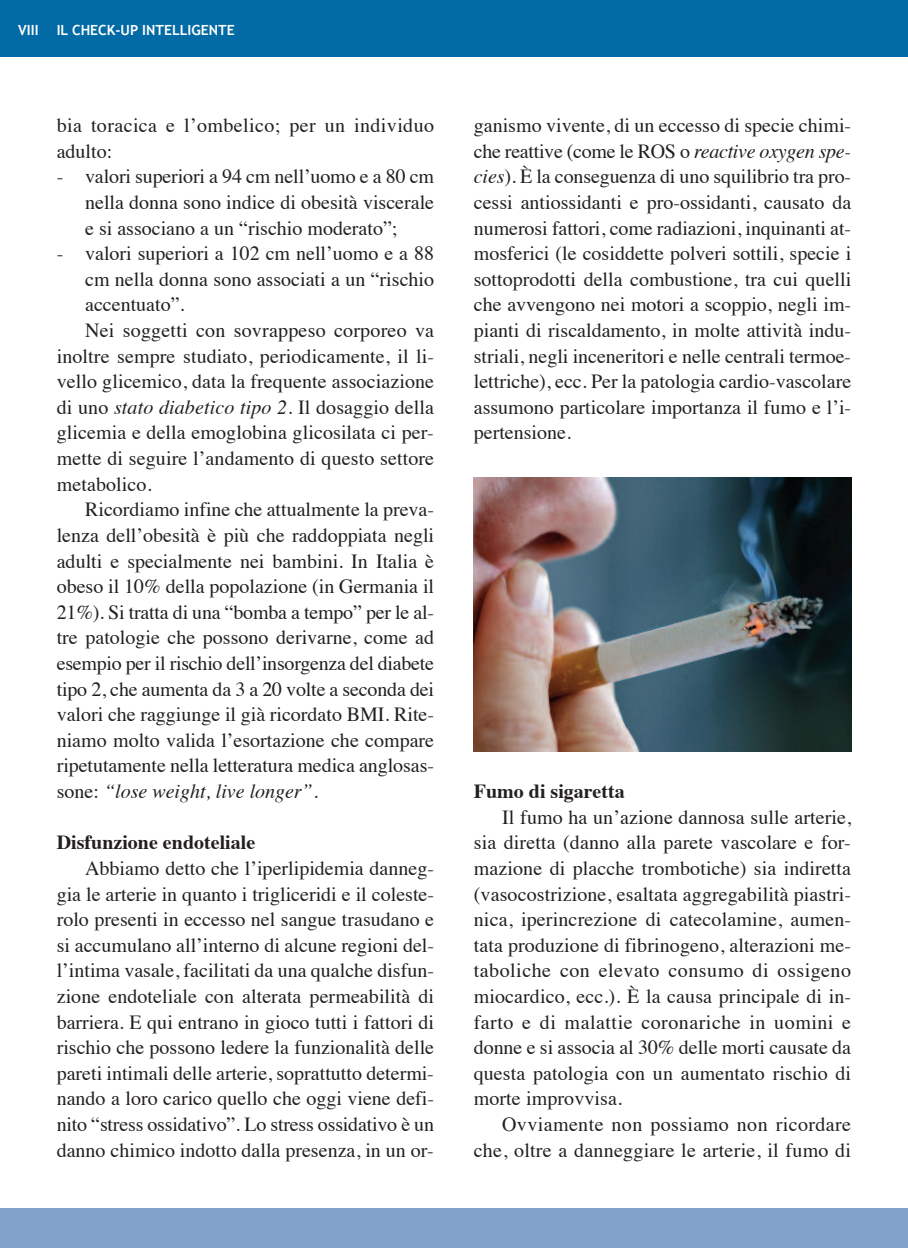
<style>
.page{position:relative;width:908px;height:1248px;background:#fff}
.page>*{position:absolute;margin:0;border:0;box-sizing:border-box;transform-origin:0 0}
.t1{font:20px/25.6px "Times";color:#231f20;text-align:justify}
.t2{font:20px/25.6px "Times";letter-spacing:.02em;color:#231f20}
.t3{font:700 20px "Times";color:#231f20}
.t4{font:italic 20px "Times";color:#231f20}
.t5{font:700 14px "Trebuchet MS";color:#fff}
.s1{font-style:italic}
.s2{font-style:normal}
</style>
<div class="page">
<div style="left:0;top:0;width:907px;height:57px;background:#026aa5"></div>
<div style="left:0;top:1208px;width:907px;height:39px;background:#82a2ca"></div>
<img style="left:473px;top:477px;width:377px;height:274px">
<p class="t5" style="left:18px;top:22px;width:22px">VIII</p>
<p class="t5" style="left:57px;top:22px;width:179px">IL CHECK-UP INTELLIGENTE</p>
<p class="t2" style="left:57px;top:114px;width:379px">bia toracica e l’ombelico; per un individuo adulto:</p>
<p class="t1" style="left:85px;top:165px;width:350px;text-indent:-28px">- valori superiori a 94 cm nell’uomo e a 80 cm nella donna sono indice di obesità viscerale e si associano a un “rischio moderato”;</p>
<p class="t1" style="left:57px;top:242px;width:379px">- valori superiori a 102 cm nell’uomo e a 88</p>
<p class="t1" style="left:85px;top:268px;width:350px">cm nella donna sono associati a un “rischio</p>
<p class="t1" style="left:85px;top:293px;width:101px">accentuato”.</p>
<p class="t1" style="left:85px;top:319px;width:350px">Nei soggetti con sovrappeso corporeo va</p>
<p class="t1" style="left:57px;top:345px;width:379px">inoltre sempre studiato, periodicamente, il li-</p>
<p class="t1" style="left:57px;top:370px;width:379px">vello glicemico, data la frequente associazione</p>
<p class="t1" style="left:57px;top:396px;width:379px">di uno <span class="s1">stato diabetico tipo 2</span>. Il dosaggio della</p>
<p class="t1" style="left:57px;top:421px;width:378px">glicemia e della emoglobina glicosilata ci per-</p>
<p class="t1" style="left:57px;top:447px;width:379px">mette di seguire l’andamento di questo settore</p>
<p class="t1" style="left:57px;top:473px;width:96px">metabolico.</p>
<p class="t1" style="left:85px;top:498px;width:350px">Ricordiamo infine che attualmente la preva-</p>
<p class="t1" style="left:57px;top:524px;width:379px">lenza dell’obesità è più che raddoppiata negli</p>
<p class="t1" style="left:57px;top:549px;width:379px">adulti e specialmente nei bambini. In Italia è</p>
<p class="t1" style="left:57px;top:575px;width:379px">obeso il 10% della popolazione (in Germania il</p>
<p class="t1" style="left:57px;top:601px;width:379px">21%). Si tratta di una “bomba a tempo” per le al-</p>
<p class="t1" style="left:57px;top:626px;width:379px">tre patologie che possono derivarne, come ad</p>
<p class="t1" style="left:57px;top:652px;width:379px">esempio per il rischio dell’insorgenza del diabete</p>
<p class="t1" style="left:57px;top:677px;width:379px">tipo 2, che aumenta da 3 a 20 volte a seconda dei</p>
<p class="t1" style="left:57px;top:703px;width:379px">valori che raggiunge il già ricordato BMI. Rite-</p>
<p class="t1" style="left:57px;top:729px;width:379px">niamo molto valida l’esortazione che compare</p>
<p class="t1" style="left:57px;top:754px;width:379px">ripetutamente nella letteratura medica anglosas-</p>
<p class="t4" style="left:57px;top:783px;width:263px"><span class="s2">sone:</span> “lose weight, live longer”.</p>
<p class="t3" style="left:57px;top:834px;width:200px">Disfunzione endoteliale</p>
<p class="t1" style="left:57px;top:857px;width:379px;text-indent:28px">Abbiamo detto che l’iperlipidemia danneg&shy;gia le arterie in quanto i trigliceridi e il coleste&shy;rolo presenti in eccesso nel sangue trasudano e si accumulano all’interno di alcune regioni del&shy;l’intima vasale, facilitati da una qualche disfun&shy;zione endoteliale con alterata permeabilità di barriera. E qui entrano in gioco tutti i fattori di rischio che possono ledere la funzionalità delle pareti intimali delle arterie, soprattutto determi&shy;nando a loro carico quello che oggi viene defi&shy;nito “stress ossidativo”. Lo stress ossidativo è un danno chimico indotto dalla presenza, in un or-</p>
<p class="t1" style="left:473px;top:114px;width:379px">ganismo vivente, di un eccesso di specie chimi&shy;che reattive (come le ROS o <span class="s1">reactive oxygen spe&shy;cies</span>). È la conseguenza di uno squilibrio tra pro&shy;cessi antiossidanti e pro-ossidanti, causato da numerosi fattori, come radiazioni, inquinanti at&shy;mosferici (le cosiddette polveri sottili, specie i sottoprodotti della combustione, tra cui quelli che avvengono nei motori a scoppio, negli im&shy;pianti di riscaldamento, in molte attività indu&shy;striali, negli inceneritori e nelle centrali termoe&shy;lettriche), ecc. Per la patologia cardio-vascolare assumono particolare importanza il fumo e l’i&shy;pertensione.</p>
<p class="t3" style="left:473px;top:783px;width:152px">Fumo di sigaretta</p>
<p class="t1" style="left:473px;top:805px;width:379px;text-indent:28px">Il fumo ha un’azione dannosa sulle arterie, sia diretta (danno alla parete vascolare e for&shy;mazione di placche trombotiche) sia indiretta (vasocostrizione, esaltata aggregabilità piastri&shy;nica, iperincrezione di catecolamine, aumen&shy;tata produzione di fibrinogeno, alterazioni me&shy;taboliche con elevato consumo di ossigeno miocardico, ecc.). È la causa principale di in&shy;farto e di malattie coronariche in uomini e donne e si associa al 30% delle morti causate da questa patologia con un aumentato rischio di morte improvvisa.</p>
<p class="t1" style="left:473px;top:1113px;width:379px;text-align:right">Ovviamente non possiamo non ricordare che, oltre a danneggiare le arterie, il fumo di</p>
</div>
